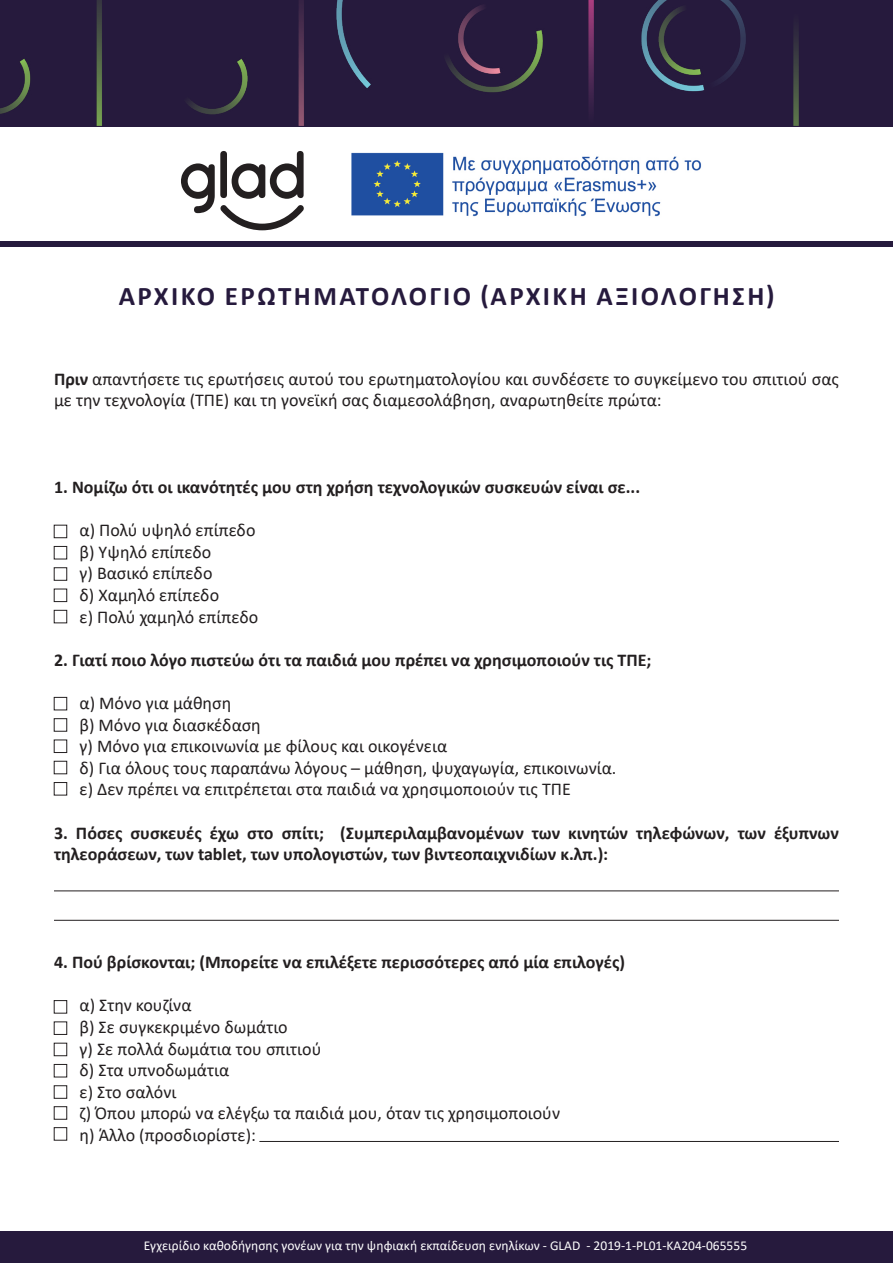
<style>
.page{position:relative;width:893px;height:1263px;background:#fff}
.page>*{position:absolute;margin:0;border:0;box-sizing:border-box;transform-origin:0 0}
.t1{font:700 27px "Calibri";letter-spacing:.09em;color:#261a3d}
.t2{font:18px/21.6px "Calibri";color:#231f20}
.t3{font:700 18px/21.6px "Calibri";color:#231f20}
.t4{font:13.5px "Calibri";color:#fff}
.s1{font-weight:700}
</style>
<div class="page">
<div style="left:0;top:1231px;width:893px;height:32px;background:#261a3d"></div>
<div style="left:0;top:241px;width:893px;height:6px;background:#261a3d"></div>
<img style="left:0;top:0;width:893px;height:126px">
<div style="left:54px;top:525px;width:13px;height:13px;border:1px solid #231f20"></div>
<div style="left:54px;top:567px;width:13px;height:13px;border:1px solid #231f20"></div>
<div style="left:54px;top:546px;width:13px;height:13px;border:1px solid #231f20"></div>
<div style="left:54px;top:589px;width:13px;height:13px;border:1px solid #231f20"></div>
<div style="left:54px;top:610px;width:13px;height:13px;border:1px solid #231f20"></div>
<div style="left:54px;top:697px;width:13px;height:13px;border:1px solid #231f20"></div>
<div style="left:54px;top:740px;width:13px;height:13px;border:1px solid #231f20"></div>
<div style="left:54px;top:718px;width:13px;height:13px;border:1px solid #231f20"></div>
<div style="left:54px;top:761px;width:13px;height:13px;border:1px solid #231f20"></div>
<div style="left:54px;top:782px;width:13px;height:13px;border:1px solid #231f20"></div>
<hr style="left:54px;top:890px;width:785px;height:1px;background:#231f20">
<hr style="left:54px;top:920px;width:785px;height:1px;background:#231f20">
<div style="left:54px;top:1000px;width:13px;height:13px;border:1px solid #231f20"></div>
<div style="left:54px;top:1043px;width:13px;height:13px;border:1px solid #231f20"></div>
<div style="left:54px;top:1022px;width:13px;height:13px;border:1px solid #231f20"></div>
<div style="left:54px;top:1064px;width:13px;height:13px;border:1px solid #231f20"></div>
<div style="left:54px;top:1085px;width:13px;height:13px;border:1px solid #231f20"></div>
<div style="left:54px;top:1106px;width:13px;height:13px;border:1px solid #231f20"></div>
<div style="left:54px;top:1127px;width:13px;height:13px;border:1px solid #231f20"></div>
<hr style="left:259px;top:1141px;width:580px;height:1px;background:#231f20">
<svg style="left:181px;top:151px;width:123px;height:79px"></svg>
<img style="left:351px;top:152px;width:351px;height:65px">
<p class="t1" style="left:119px;top:277px;width:657px">ΑΡΧΙΚΟ ΕΡΩΤΗΜΑΤΟΛΟΓΙΟ (ΑΡΧΙΚΗ ΑΞΙΟΛΟΓΗΣΗ)</p>
<p class="t2" style="left:54px;top:367px;width:786px"><span class="s1">Πριν</span> απαντήσετε τις ερωτήσεις αυτού του ερωτηματολογίου και συνδέσετε το συγκείμενο του σπιτιού σας με την τεχνολογία (ΤΠΕ) και τη γονεϊκή σας διαμεσολάβηση, αναρωτηθείτε πρώτα:</p>
<p class="t3" style="left:54px;top:476px;width:588px">1. Νομίζω ότι οι ικανότητές μου στη χρήση τεχνολογικών συσκευών είναι σε...</p>
<p class="t2" style="left:80px;top:519px;width:177px">α) Πολύ υψηλό επίπεδο</p>
<p class="t2" style="left:80px;top:540px;width:133px">β) Υψηλό επίπεδο</p>
<p class="t2" style="left:80px;top:562px;width:134px">γ) Βασικό επίπεδο</p>
<p class="t2" style="left:80px;top:584px;width:141px">δ) Χαμηλό επίπεδο</p>
<p class="t2" style="left:80px;top:605px;width:180px">ε) Πολύ χαμηλό επίπεδο</p>
<p class="t3" style="left:54px;top:649px;width:599px">2. Γιατί ποιο λόγο πιστεύω ότι τα παιδιά μου πρέπει να χρησιμοποιούν τις ΤΠΕ;</p>
<p class="t2" style="left:80px;top:692px;width:154px">α) Μόνο για μάθηση</p>
<p class="t2" style="left:80px;top:713px;width:183px">β) Μόνο για διασκέδαση</p>
<p class="t2" style="left:80px;top:735px;width:369px">γ) Μόνο για επικοινωνία με φίλους και οικογένεια</p>
<p class="t2" style="left:80px;top:756px;width:538px">δ) Για όλους τους παραπάνω λόγους – μάθηση, ψυχαγωγία, επικοινωνία.</p>
<p class="t2" style="left:80px;top:778px;width:493px">ε) Δεν πρέπει να επιτρέπεται στα παιδιά να χρησιμοποιούν τις ΤΠΕ</p>
<p class="t3" style="left:54px;top:821px;width:786px">3. Πόσες συσκευές έχω στο σπίτι; (Συμπεριλαμβανομένων των κινητών τηλεφώνων, των έξυπνων τηλεοράσεων, των tablet, των υπολογιστών, των βιντεοπαιχνιδίων κ.λπ.):</p>
<p class="t3" style="left:54px;top:951px;width:573px">4. Πού βρίσκονται; (Μπορείτε να επιλέξετε περισσότερες από μία επιλογές)</p>
<p class="t2" style="left:80px;top:994px;width:114px">α) Στην κουζίνα</p>
<p class="t2" style="left:80px;top:1016px;width:210px">β) Σε συγκεκριμένο δωμάτιο</p>
<p class="t2" style="left:80px;top:1037px;width:243px">γ) Σε πολλά δωμάτια του σπιτιού</p>
<p class="t2" style="left:80px;top:1059px;width:151px">δ) Στα υπνοδωμάτια</p>
<p class="t2" style="left:80px;top:1080px;width:98px">ε) Στο σαλόνι</p>
<p class="t2" style="left:80px;top:1102px;width:482px">ζ) Όπου μπορώ να ελέγξω τα παιδιά μου, όταν τις χρησιμοποιούν</p>
<p class="t2" style="left:80px;top:1124px;width:178px">η) Άλλο (προσδιορίστε):</p>
<p class="t4" style="left:144px;top:1236px;width:605px">Εγχειρίδιο καθοδήγησης γονέων για την ψηφιακή εκπαίδευση ενηλίκων - GLAD - 2019-1-PL01-KA204-065555</p>
</div>
